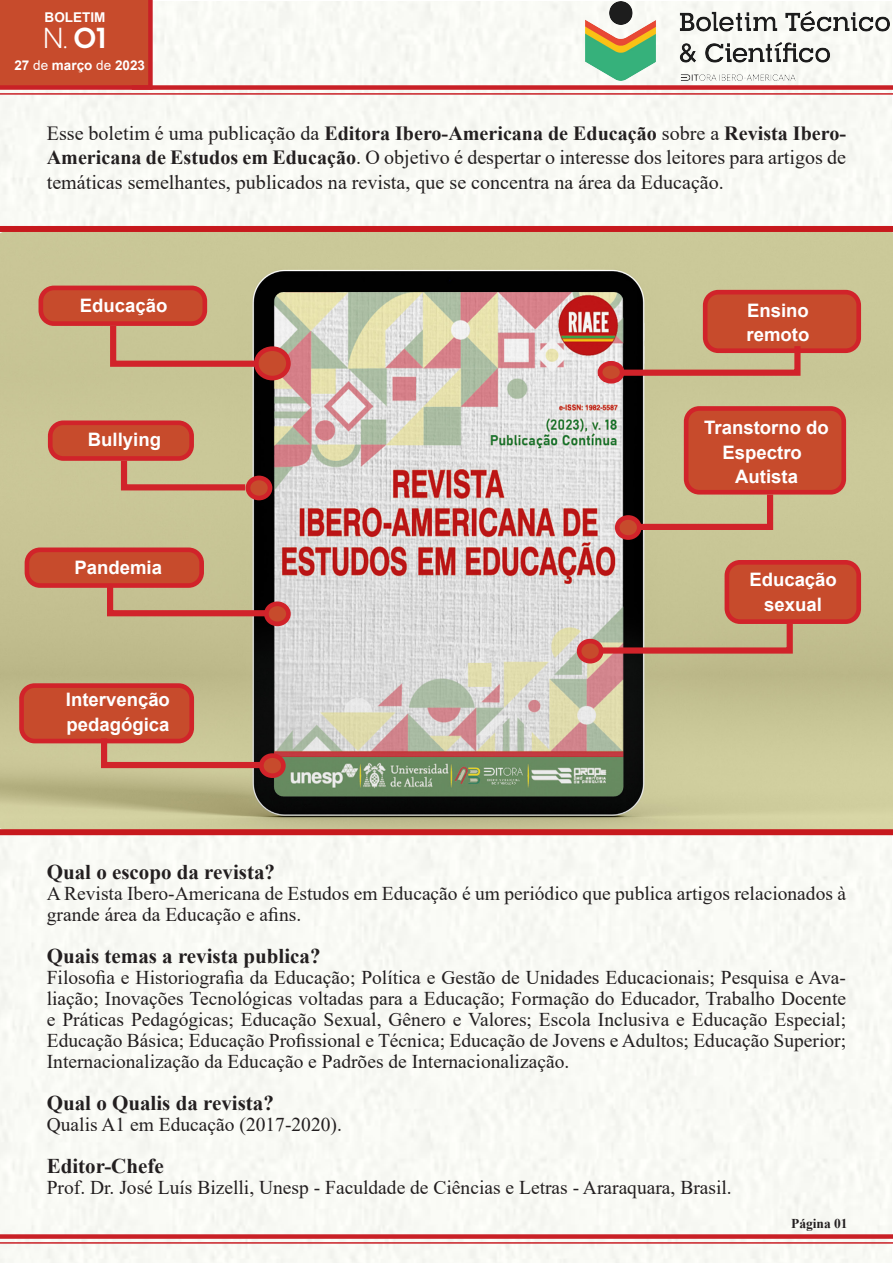
<style>
.page{position:relative;width:893px;height:1263px;background:#fff}
.page>*{position:absolute;margin:0;border:0;box-sizing:border-box;transform-origin:0 0}
.t1{font:28.5px "Visby CF";color:#fff}
.t2{font:700 21px "Times New Roman";color:#231f20}
.t3{font:20.1px/24.8px "Times New Roman PSMT2";color:#231f20;text-align:justify}
.t4{font:19.5px/21px "Times New Roman";color:#231f20;text-align:justify}
.t5{font:19.5px/21px "Times New Roman PSMT2";color:#231f20}
.t6{font:700 18.6px/24.8px "Arial";color:#fff;text-align:center}
.t7{font:700 13.5px "Arial";color:#fff}
.t8{font:700 13.5px "Times New Roman";color:#231f20}
.s1{font-weight:700}
.s2{font-weight:400}
.s3{font-family:"Times New Roman";font-weight:700}
.s4{font-family:"Times New Roman"}
</style>
<div class="page">
<div style="left:0;top:2px;width:892px;height:1261px;background:#f9faf5"></div>
<div style="left:0;top:0;width:153px;height:90px;background:#c74b2c"></div>
<div style="left:132px;top:85px;width:761px;height:5px;background:#c92026"></div>
<hr style="left:0;top:93px;width:893px;height:2px;background:#c92026">
<div style="left:0;top:1234px;width:893px;height:5px;background:#c92026"></div>
<hr style="left:0;top:1242px;width:893px;height:2px;background:#c92026">
<svg style="left:0;top:226px;width:893px;height:609px;background:#bda084"></svg>
<img style="left:585px;top:2px;width:304px;height:78px">
<p class="t7" style="left:45px;top:8px;width:62px">BOLETIM</p>
<p class="t1" style="left:44px;top:21px;width:64px">N. <span class="s1">01</span></p>
<p class="t7" style="left:14px;top:56px;width:132px">27 <span class="s2">de</span> março <span class="s2">de</span> 2023</p>
<p class="t3" style="left:47px;top:120px;width:801px">Esse boletim é uma publicação da <span class="s3">Editora Ibero-Americana de Educação</span> sobre a <span class="s3">Revista Ibero-Americana de Estudos em Educação</span>. O objetivo é despertar o interesse dos leitores para artigos de temáticas semelhantes, publicados na revista, que se concentra na área da Educação.</p>
<p class="t6" style="left:80px;top:293px;width:89px">Educação</p>
<p class="t6" style="left:88px;top:428px;width:75px">Bullying</p>
<p class="t6" style="left:74px;top:555px;width:89px">Pandemia</p>
<p class="t6" style="left:66px;top:687px;width:106px">Intervenção</p>
<p class="t6" style="left:66px;top:712px;width:105px">pedagógica</p>
<p class="t6" style="left:747px;top:298px;width:63px">Ensino</p>
<p class="t6" style="left:746px;top:323px;width:64px">remoto</p>
<p class="t6" style="left:704px;top:415px;width:126px">Transtorno do<br>Espectro</p>
<p class="t6" style="left:735px;top:465px;width:64px">Autista</p>
<p class="t6" style="left:749px;top:568px;width:89px">Educação</p>
<p class="t6" style="left:764px;top:592px;width:59px">sexual</p>
<p class="t2" style="left:47px;top:857px;width:230px">Qual o escopo da revista?</p>
<p class="t5" style="left:47px;top:882px;width:801px">A Revista Ibero-Americana de Estudos em Educação é um periódico que publica artigos relacionados à <span class="s4">grande área da Educação e afins.</span></p>
<p class="t2" style="left:47px;top:941px;width:275px">Quais temas a revista publica?</p>
<p class="t4" style="left:47px;top:966px;width:801px">Filosofia e Historiografia da Educação; Política e Gestão de Unidades Educacionais; Pesquisa e Ava&shy;liação; Inovações Tecnológicas voltadas para a Educação; Formação do Educador, Trabalho Docente e Práticas Pedagógicas; Educação Sexual, Gênero e Valores; Escola Inclusiva e Educação Especial; Educação Básica; Educação Profissional e Técnica; Educação de Jovens e Adultos; Educação Superior; Internacionalização da Educação e Padrões de Internacionalização.</p>
<p class="t2" style="left:47px;top:1088px;width:229px">Qual o Qualis da revista?</p>
<p class="t5" style="left:47px;top:1113px;width:297px">Qualis A1 em Educação (2017-2020).</p>
<p class="t2" style="left:47px;top:1151px;width:119px">Editor-Chefe</p>
<p class="t4" style="left:47px;top:1176px;width:687px">Prof. Dr. José Luís Bizelli, Unesp - Faculdade de Ciências e Letras - Araraquara, Brasil.</p>
<p class="t8" style="left:791px;top:1213px;width:58px">Página 01</p>
</div>
